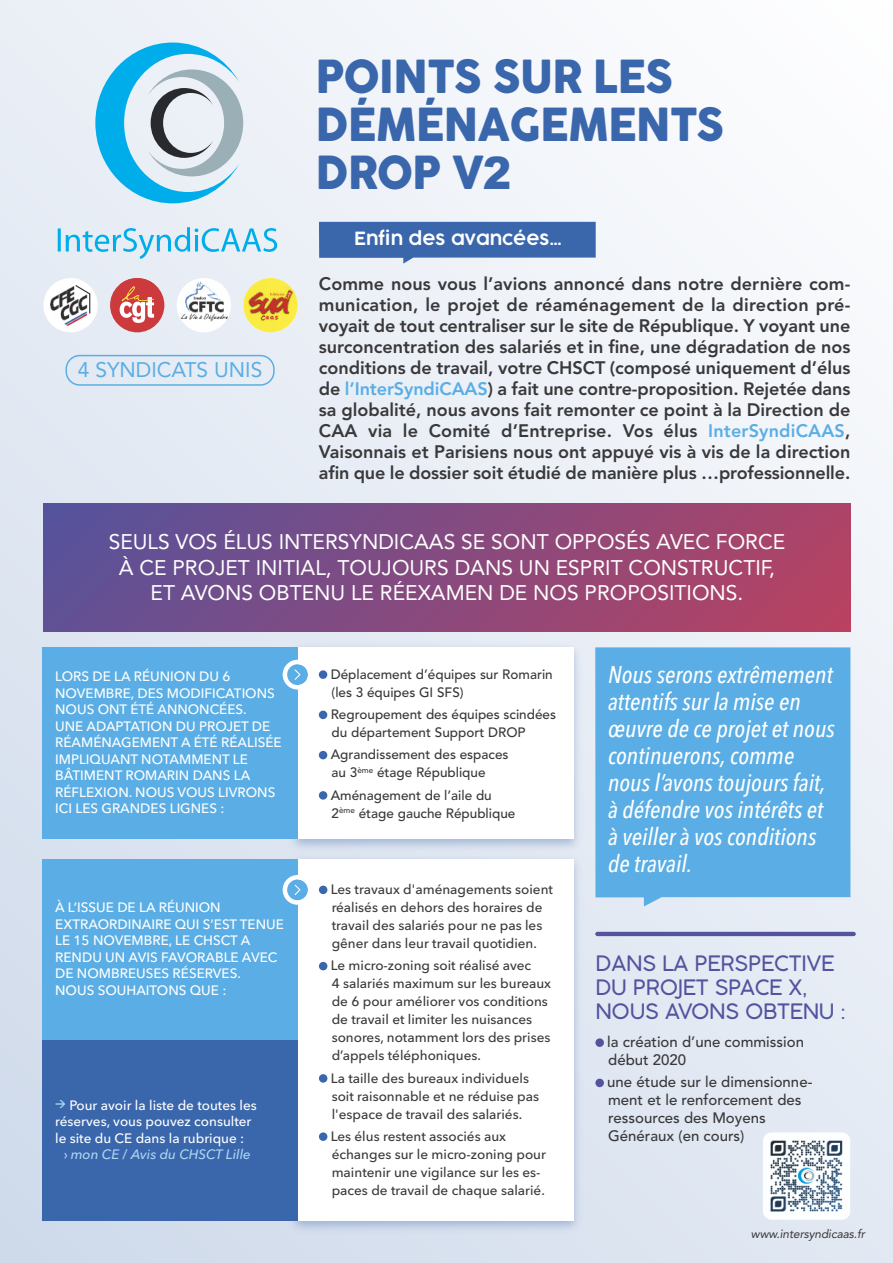
<style>
.page{position:relative;width:893px;height:1263px;background:#fff}
.page>*{position:absolute;margin:0;border:0;box-sizing:border-box;transform-origin:0 0}
.t1{font:45px/48px "Cocogoose";letter-spacing:-.025em;color:#3a67ac;scale:.95 1}
.t2{font:italic 500 24px/27px "Avenir Next Condensed";color:#fff}
.t3{font:21px/25.5px "Avenir";color:#fff;text-align:center}
.t4{font:300 21px/24px "Cocogoose";letter-spacing:-.02em;color:#53539e}
.t5{font:21px "Avenir";color:#5aaee5}
.t6{font:800 18px/21px "Avenir";letter-spacing:-.005em;color:#39383a;text-align:justify}
.t7{font:600 18px "COCOGOOSE";color:#fff}
.t8{font:500 15px/18px "Avenir";color:#39383a}
.t9{font:500 13.5px/18px "Avenir Next";color:#39383a}
.t10{font:500 13.5px/16.5px "Avenir Next";color:#fff}
.t11{font:500 13.5px/18px "Avenir";color:#39383a}
.t12{font:italic 500 13.5px "Avenir Next";color:#add6f2}
.t13{font:italic 12px "Avenir";letter-spacing:-.01em;color:#39383a}
.s1{font-family:"Arial";font-weight:900}
.s2{color:#5aaee5}
.s3{font-style:normal}
</style>
<div class="page">
<div style="left:0;top:0;width:893px;height:1263px;background:linear-gradient(to bottom,#f4f6fa,#dae2ef)"></div>
<svg style="left:319px;top:222px;width:277px;height:42px;background:#547bb7"></svg>
<img style="left:284px;top:639px;width:303px;height:212px">
<div style="left:298px;top:647px;width:276px;height:192px;background:#fff"></div>
<img style="left:284px;top:851px;width:303px;height:387px">
<div style="left:298px;top:859px;width:276px;height:361px;background:#fff"></div>
<svg style="left:95px;top:43px;width:148px;height:160px;background:#a0cfe3"></svg>
<svg style="left:58px;top:226px;width:219px;height:33px;background:#b6dff3"></svg>
<div style="left:110px;top:278px;width:54px;height:54px;background:#cc3a3d;border-radius:50%"></div>
<svg style="left:120px;top:278px;width:34px;height:6px"></svg>
<svg style="left:120px;top:286px;width:34px;height:37px"></svg>
<div style="left:177px;top:278px;width:54px;height:54px;background:#fff;border-radius:50%"></div>
<img style="left:181px;top:281px;width:47px;height:40px">
<img style="left:243px;top:278px;width:55px;height:54px;border-radius:50%">
<div style="left:43px;top:278px;width:55px;height:54px;background:#fff;border-radius:50%"></div>
<img style="left:50px;top:286px;width:37px;height:40px">
<svg style="left:74px;top:284px;width:17px;height:31px"></svg>
<div style="left:595px;top:647px;width:255px;height:259px;background:#5aaee5"></div>
<div style="left:319px;top:886px;width:8px;height:8px;background:#3a67ac;border-radius:50%"></div>
<div style="left:319px;top:962px;width:8px;height:8px;background:#3a67ac;border-radius:50%"></div>
<div style="left:319px;top:1074px;width:8px;height:9px;background:#3a67ac;border-radius:50%"></div>
<div style="left:319px;top:1132px;width:8px;height:9px;background:#3a67ac;border-radius:50%"></div>
<div style="left:43px;top:504px;width:807px;height:127px;background:linear-gradient(to right,#5a5299,#b44264)"></div>
<div style="left:42px;top:859px;width:256px;height:181px;background:#5aaee5"></div>
<div style="left:42px;top:1040px;width:256px;height:180px;background:#3a67ac"></div>
<div style="left:42px;top:647px;width:256px;height:192px;background:#5aaee5"></div>
<div style="left:595px;top:1038px;width:9px;height:9px;background:#53539e;border-radius:50%"></div>
<div style="left:595px;top:1079px;width:9px;height:8px;background:#53539e;border-radius:50%"></div>
<svg style="left:66px;top:355px;width:209px;height:31px;background:#d7e5f2"></svg>
<div style="left:319px;top:670px;width:8px;height:9px;background:#3a67ac;border-radius:50%"></div>
<div style="left:319px;top:711px;width:8px;height:8px;background:#3a67ac;border-radius:50%"></div>
<div style="left:319px;top:751px;width:8px;height:8px;background:#3a67ac;border-radius:50%"></div>
<div style="left:319px;top:791px;width:8px;height:9px;background:#3a67ac;border-radius:50%"></div>
<img style="left:763px;top:1132px;width:87px;height:88px;border-radius:9px">
<svg style="left:283px;top:660px;width:25px;height:29px"></svg>
<svg style="left:283px;top:875px;width:25px;height:30px"></svg>
<hr style="left:595px;top:932px;width:261px;height:4px;background:#53539e;border-radius:2px">
<h1 class="t1" style="left:316px;top:54px;width:431px">POINTS SUR LES<br>DÉMÉNAGEMENTS<br>DROP V<span class="s1">2</span></h1>
<p class="t5" style="left:78px;top:353px;width:186px">4 SYNDICATS UNIS</p>
<p class="t7" style="left:354px;top:228px;width:209px">Enfin des avancées…</p>
<p class="t6" style="left:319px;top:274px;width:533px">Comme nous vous l’avions annoncé dans notre dernière com&shy;munication, le projet de réaménagement de la direction pré&shy;voyait de tout centraliser sur le site de République. Y voyant une surconcentration des salariés et in fine, une dégradation de nos conditions de travail, votre CHSCT (composé uniquement d’élus de <span class="s2">l’InterSyndiCAAS</span>) a fait une contre-proposition. Rejetée dans sa globalité, nous avons fait remonter ce point à la Direction de CAA via le Comité d’Entreprise. Vos élus <span class="s2">InterSyndiCAAS</span>, Vaisonnais et Parisiens nous ont appuyé vis à vis de la direction afin que le dossier soit étudié de manière plus …professionnelle.</p>
<p class="t3" style="left:109px;top:529px;width:678px">SEULS VOS ÉLUS INTERSYNDICAAS SE SONT OPPOSÉS AVEC FORCE<br>À CE PROJET INITIAL, TOUJOURS DANS UN ESPRIT CONSTRUCTIF,<br>ET AVONS OBTENU LE RÉEXAMEN DE NOS PROPOSITIONS.</p>
<p class="t10" style="left:55px;top:668px;width:228px">LORS DE LA RÉUNION DU 6<br>NOVEMBRE, DES MODIFICATIONS<br>NOUS ONT ÉTÉ ANNONCÉES.<br>UNE ADAPTATION DU PROJET DE<br>RÉAMÉNAGEMENT A ÉTÉ RÉALISÉE<br>IMPLIQUANT NOTAMMENT LE<br>BÂTIMENT ROMARIN DANS LA<br>RÉFLEXION. NOUS VOUS LIVRONS<br>ICI LES GRANDES LIGNES :</p>
<p class="t10" style="left:55px;top:899px;width:230px">À L’ISSUE DE LA RÉUNION<br>EXTRAORDINAIRE QUI S’EST TENUE<br>LE 15 NOVEMBRE, LE CHSCT A<br>RENDU UN AVIS FAVORABLE AVEC<br>DE NOMBREUSES RÉSERVES.<br>NOUS SOUHAITONS QUE :</p>
<p class="t10" style="left:55px;top:1096px;width:203px"><sup>&gt;</sup> Pour avoir la liste de toutes les</p>
<p class="t10" style="left:55px;top:1113px;width:198px">réserves, vous pouvez consulter</p>
<p class="t10" style="left:55px;top:1129px;width:191px">le site du CE dans la rubrique :</p>
<p class="t12" style="left:64px;top:1143px;width:189px"><span class="s3">›</span> mon CE <span class="s3">/</span> Avis du CHSCT Lille</p>
<p class="t11" style="left:331px;top:664px;width:224px">Déplacement d’équipes sur Romarin (les 3 équipes GI SFS)</p>
<p class="t11" style="left:331px;top:705px;width:227px">Regroupement des équipes scindées du département Support DROP</p>
<p class="t11" style="left:331px;top:745px;width:179px">Agrandissement des espaces au 3<sup>ème</sup> étage République</p>
<p class="t11" style="left:331px;top:785px;width:186px">Aménagement de l’aile du<br>2<sup>ème</sup> étage gauche République</p>
<p class="t9" style="left:331px;top:880px;width:224px">Les travaux d'aménagements soient réalisés en dehors des horaires de travail des salariés pour ne pas les gêner dans leur travail quotidien.</p>
<p class="t9" style="left:331px;top:956px;width:222px">Le micro-zoning soit réalisé avec<br>4 salariés maximum sur les bureaux de 6 pour améliorer vos conditions de travail et limiter les nuisances sonores, notamment lors des prises d’appels téléphoniques.</p>
<p class="t9" style="left:331px;top:1068px;width:210px">La taille des bureaux individuels soit raisonnable et ne réduise pas l'espace de travail des salariés.</p>
<p class="t9" style="left:331px;top:1127px;width:217px">Les élus restent associés aux échanges sur le micro-zoning pour maintenir une vigilance sur les es&shy;paces de travail de chaque salarié.</p>
<h2 class="t2" style="left:608px;top:661px;width:228px">Nous serons extrêmement attentifs sur la mise en œuvre de ce projet et nous continuerons, comme nous l’avons toujours fait, à défendre vos intérêts et à veiller à vos conditions de travail.</h2>
<p class="t4" style="left:595px;top:952px;width:252px">DANS LA PERSPECTIVE<br>DU PROJET SPACE X,<br>NOUS AVONS OBTENU :</p>
<p class="t8" style="left:607px;top:1032px;width:198px">la création d’une commission début 2020</p>
<p class="t8" style="left:607px;top:1072px;width:207px">une étude sur le dimensionne&shy;ment et le renforcement des ressources des Moyens<br>Généraux (en cours)</p>
<p class="t13" style="left:751px;top:1226px;width:116px">www.intersyndicaas.fr</p>
</div>
